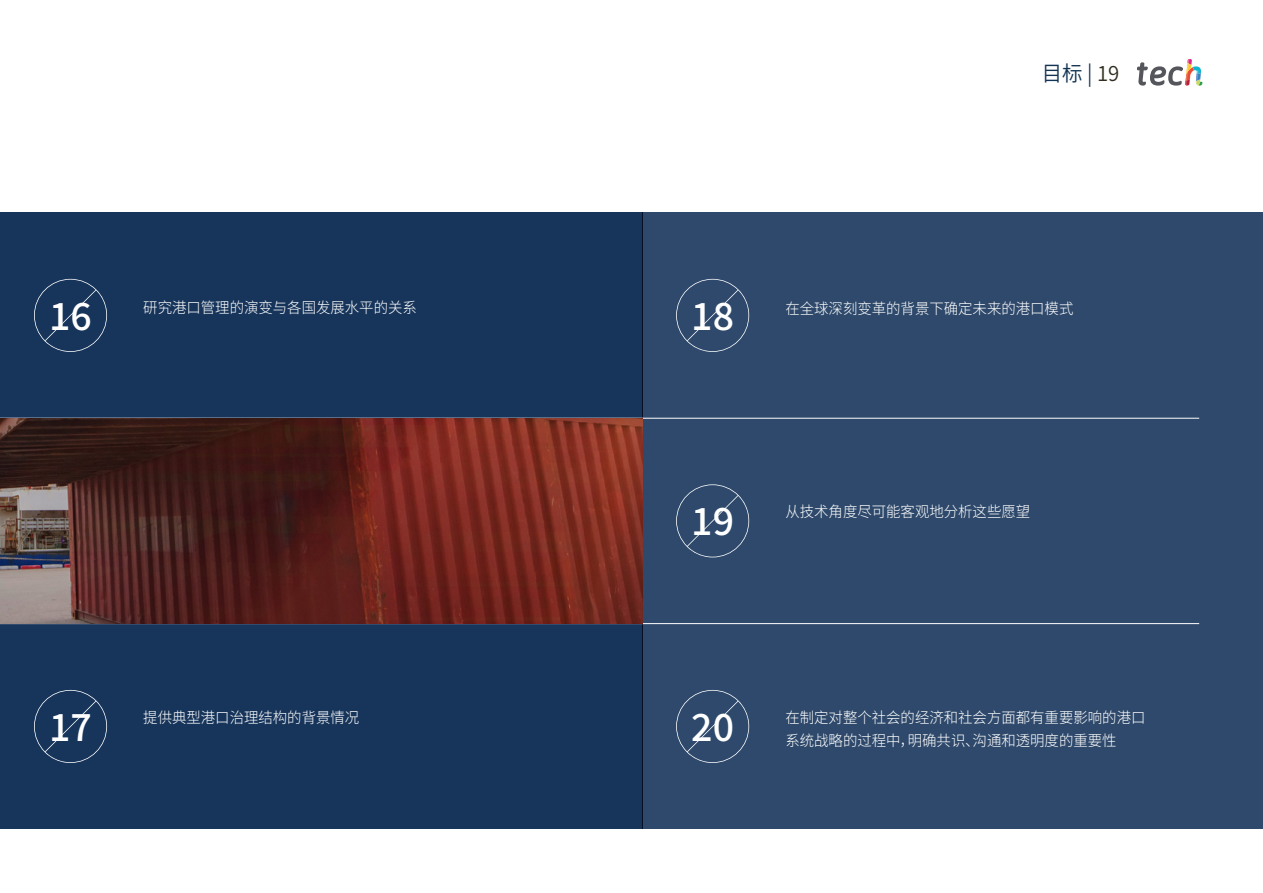
<style>
.page{position:relative;width:1263px;height:893px;background:#fff}
.page>*{position:absolute;margin:0;border:0;box-sizing:border-box;transform-origin:0 0}
.t1{font:500 37.5px "Source Han Sans CN";color:#fff}
.t2{font:21px "Source Han Sans CN";color:#123352}
.t3{font:300 15px/22.5px "Source Han Sans CN";color:#fff;scale:.96 1}
.s1{color:#312e20}
</style>
<div class="page">
<div style="left:0;top:213px;width:642px;height:616px;background:#17355b"></div>
<div style="left:642px;top:213px;width:621px;height:616px;background:#2e496b"></div>
<svg style="left:676px;top:279px;width:73px;height:73px"></svg>
<svg style="left:676px;top:484px;width:73px;height:73px"></svg>
<svg style="left:34px;top:279px;width:73px;height:73px"></svg>
<svg style="left:676px;top:690px;width:73px;height:73px"></svg>
<hr style="left:0;top:418px;width:1199px;height:1px;background:#fff">
<hr style="left:0;top:623px;width:1199px;height:1px;background:#fff">
<img style="left:0;top:418px;width:642px;height:206px">
<svg style="left:34px;top:690px;width:73px;height:73px"></svg>
<svg style="left:1137px;top:59px;width:65px;height:27px"></svg>
<h2 class="t2" style="left:1042px;top:61px;width:79px">目标 | <span class="s1">19</span></h2>
<h1 class="t1" style="left:49px;top:295px;width:44px">16</h1>
<p class="t3" style="left:143px;top:296px;width:286px">研究港口管理的演变与各国发展水平的关系</p>
<h1 class="t1" style="left:691px;top:295px;width:44px">18</h1>
<p class="t3" style="left:785px;top:297px;width:302px">在全球深刻变革的背景下确定未来的港口模式</p>
<h1 class="t1" style="left:691px;top:500px;width:44px">19</h1>
<p class="t3" style="left:785px;top:501px;width:257px">从技术角度尽可能客观地分析这些愿望</p>
<p class="t3" style="left:143px;top:707px;width:227px">提供典型港口治理结构的背景情况</p>
<h1 class="t1" style="left:49px;top:706px;width:44px">17</h1>
<h1 class="t1" style="left:691px;top:706px;width:44px">20</h1>
<p class="t3" style="left:785px;top:707px;width:377px">在制定对整个社会的经济和社会方面都有重要影响的港口系统战略的过程中，明确共识、沟通和透明度的重要性</p>
</div>
